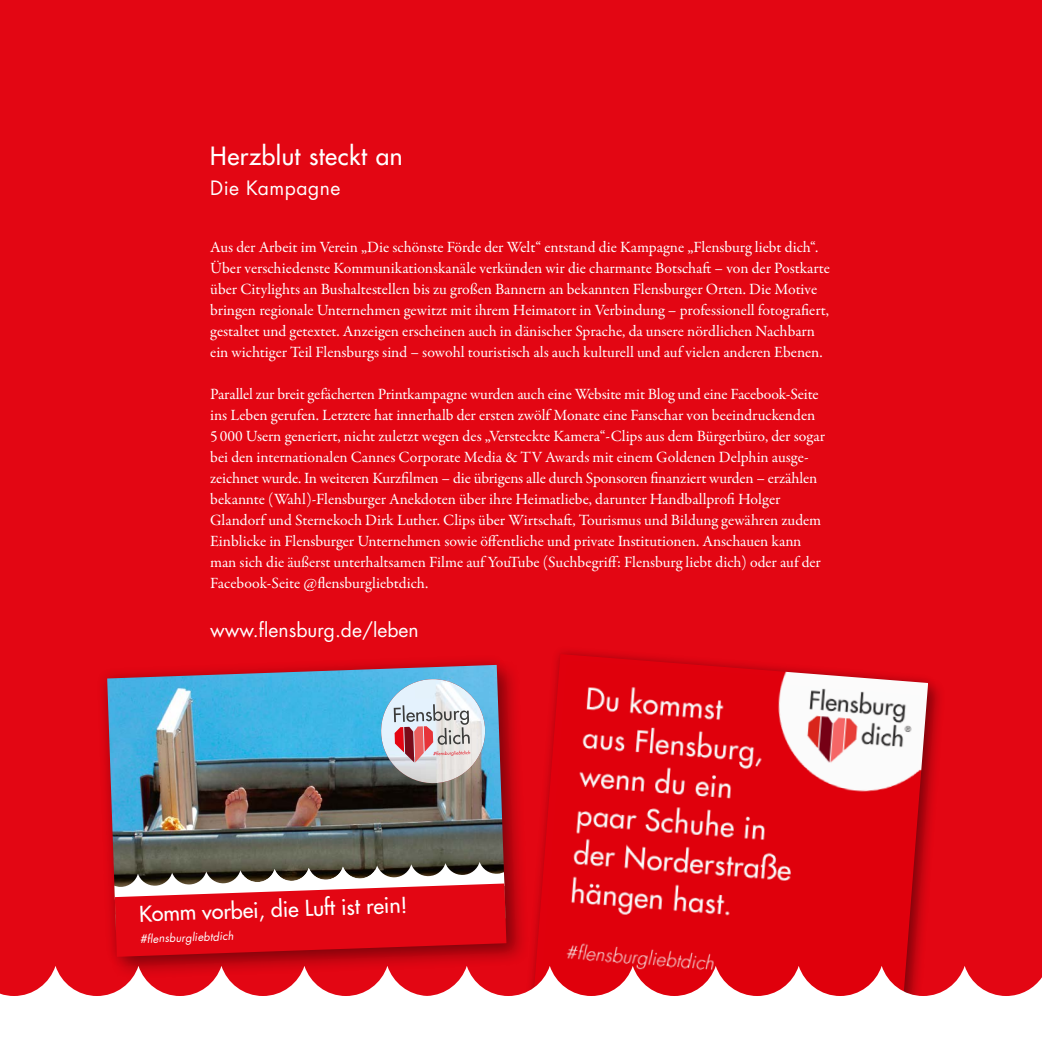
<style>
.page{position:relative;width:1042px;height:1042px;background:#fff}
.page>*{position:absolute;margin:0;border:0;box-sizing:border-box;transform-origin:0 0}
.t1{font:24.5px "Futura LT";letter-spacing:.02em;color:#fff}
.t2{font:21.35px "Futura LT";color:#fff}
.t3{font:19.25px "Futura LT";color:#fff}
.t4{font:19.25px "Futura LT";letter-spacing:.025em;color:#fff}
.t5{font:15.75px/21px "Garamond Premr Pro";letter-spacing:-.005em;color:#fff}
.t6{font:italic 11.2px "Futura LT";color:#fff}
</style>
<div class="page">
<div style="left:0;top:0;width:1042px;height:1000px;background:#e30613"></div>
<svg style="left:103px;top:660px;width:416px;height:306px"></svg>
<img style="left:107px;top:665px;width:399px;height:197px">
<svg style="left:107px;top:862px;width:399px;height:95px"></svg>
<svg style="left:521px;top:651px;width:417px;height:297px"></svg>
<img style="left:531px;top:654px;width:397px;height:312px">
<svg style="left:0;top:966px;width:1042px;height:34px"></svg>
<h1 class="t1" style="left:210px;top:140px;width:194px">Herzblut steckt an</h1>
<p class="t4" style="left:210px;top:175px;width:132px">Die Kampagne</p>
<p class="t5" style="left:210px;top:237px;width:621px">Aus der Arbeit im Verein „Die schönste Förde der Welt“ entstand die Kampagne „Flensburg liebt dich“.<br>Über verschiedenste Kommunikationskanäle verkünden wir die charmante Botschaft – von der Postkarte über Citylights an Bushaltestellen bis zu großen Bannern an bekannten Flensburger Orten. Die Motive bringen regionale Unternehmen gewitzt mit ihrem Heimatort in Verbindung – professionell fotografiert, gestaltet und getextet. Anzeigen erscheinen auch in dänischer Sprache, da unsere nördlichen Nachbarn ein wichtiger Teil Flensburgs sind – sowohl touristisch als auch kulturell und auf vielen anderen Ebenen.</p>
<p class="t5" style="left:210px;top:384px;width:616px">Parallel zur breit gefächerten Printkampagne wurden auch eine Website mit Blog und eine Facebook-Seite ins Leben gerufen. Letztere hat innerhalb der ersten zwölf Monate eine Fanschar von beeindruckenden 5 000 Usern generiert, nicht zuletzt wegen des „Versteckte Kamera“-Clips aus dem Bürgerbüro, der sogar bei den internationalen Cannes Corporate Media &amp; TV Awards mit einem Goldenen Delphin ausge&shy;zeichnet wurde. In weiteren Kurzfilmen – die übrigens alle durch Sponsoren finanziert wurden – erzählen bekannte (Wahl)-Flensburger Anekdoten über ihre Heimatliebe, darunter Handballprofi Holger Glandorf und Sternekoch Dirk Luther. Clips über Wirtschaft, Tourismus und Bildung gewähren zudem Einblicke in Flensburger Unternehmen sowie öffentliche und private Institutionen. Anschauen kann man sich die äußerst unterhaltsamen Filme auf YouTube (Suchbegriff: Flensburg liebt dich) oder auf der Facebook-Seite @flensburgliebtdich.</p>
<p class="t3" style="left:210px;top:618px;width:210px">www.flensburg.de/leben</p>
<h2 class="t2" style="left:139px;top:900px;width:270px;rotate:-2deg">Komm vorbei, die Luft ist rein!</h2>
<p class="t6" style="left:140px;top:932px;width:95px;rotate:-2deg">#fl ensburgliebtdich</p>
</div>
